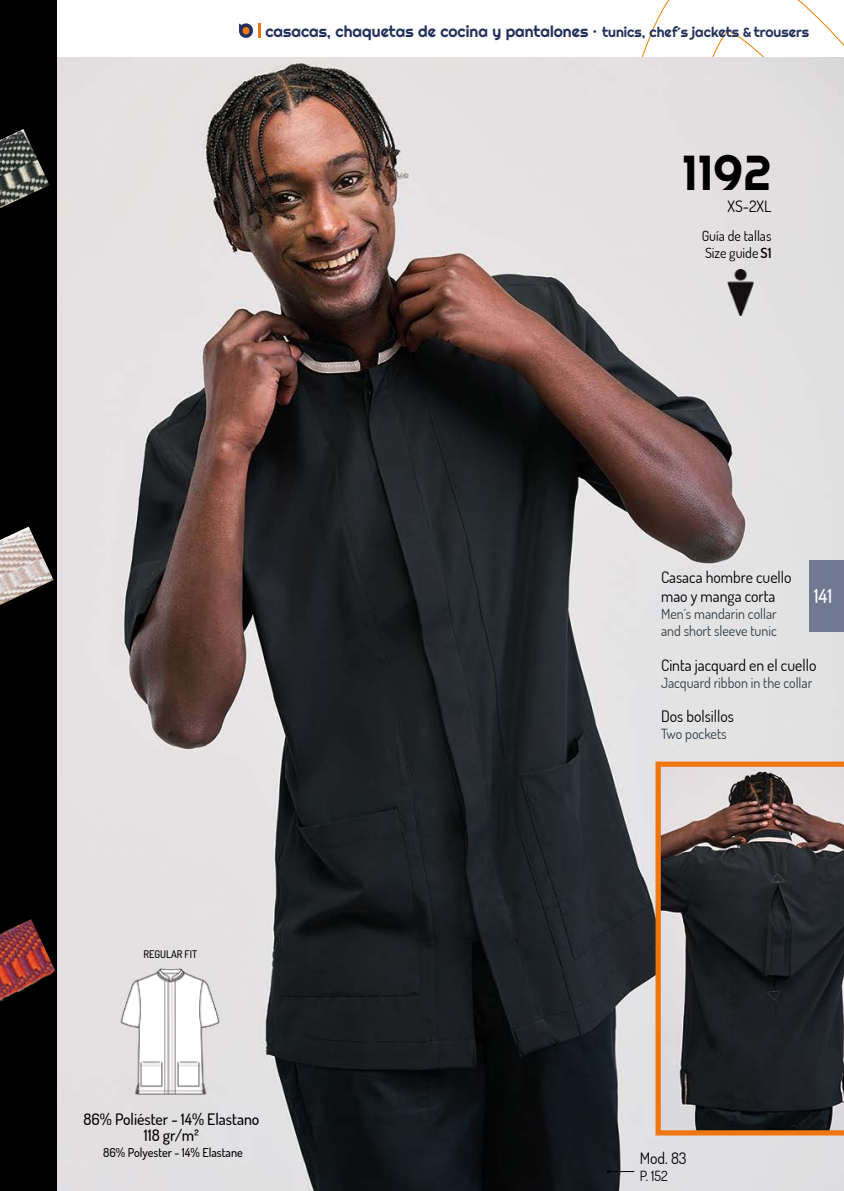
<style>
.page{position:relative;width:844px;height:1191px;background:#fff}
.page>*{position:absolute;margin:0;border:0;box-sizing:border-box;transform-origin:0 0}
.t1{font:49px "Righteous";color:#000}
.t2{font:500 19.25px "Dosis";color:#fff}
.t3{font:15.75px/18.9px "Dosis";color:#000}
.t4{font:15.75px "Righteous";color:#22315b}
.t5{font:500 15.75px/15.8px "Dosis";color:#000;text-align:center}
.t6{font:14px/16.8px "Dosis";color:#323e48}
.t7{font:14px/16.8px "Dosis";color:#000}
.t8{font:500 12.25px "Dosis";color:#000}
.t9{font:500 10.5px "Dosis";color:#000}
.s1{font-size:14px}
.s2{font-family:"Dosis";font-weight:800;font-size:12.25px}
.s3{font-weight:600}
</style>
<div class="page">
<img style="left:56px;top:57px;width:787px;height:1134px">
<svg style="left:655px;top:761px;width:188px;height:374px;background:#534b48"></svg>
<div style="left:0;top:0;width:56px;height:1191px;background:#000"></div>
<img style="left:0;top:129px;width:50px;height:79px">
<img style="left:0;top:526px;width:54px;height:79px">
<img style="left:0;top:919px;width:57px;height:83px">
<img style="left:725px;top:269px;width:29px;height:46px">
<img style="left:106px;top:968px;width:127px;height:126px">
<svg style="left:606px;top:1170px;width:28px;height:3px"></svg>
<div style="left:809px;top:560px;width:34px;height:71px;background:#717992"></div>
<svg style="left:239px;top:23px;width:21px;height:15px"></svg>
<p class="t4" style="left:265px;top:21px;width:545px">casacas, chaquetas de cocina y pantalones · <span class="s1">tunics, chef´s jackets</span> <span class="s2">&amp;</span> <span class="s1">trousers</span></p>
<h1 class="t1" style="left:682px;top:142px;width:91px">1192</h1>
<p class="t3" style="left:727px;top:196px;width:45px">XS-2XL</p>
<p class="t7" style="left:701px;top:227px;width:71px">Guía de tallas<br>Size guide <span class="s3">S1</span></p>
<p class="t9" style="left:143px;top:946px;width:55px">REGULAR FIT</p>
<p class="t3" style="left:661px;top:567px;width:132px">Casaca hombre cuello mao y manga corta</p>
<p class="t6" style="left:661px;top:604px;width:117px">Men´s mandarin collar and short sleeve tunic</p>
<p class="t3" style="left:661px;top:655px;width:157px">Cinta jacquard en el cuello</p>
<p class="t6" style="left:661px;top:674px;width:153px">Jacquard ribbon in the collar</p>
<p class="t3" style="left:661px;top:706px;width:74px">Dos bolsillos</p>
<p class="t6" style="left:661px;top:724px;width:67px">Two pockets</p>
<p class="t2" style="left:813px;top:582px;width:20px">141</p>
<p class="t5" style="left:83px;top:1111px;width:177px">86% Poliéster - 14% Elastano<br>118 gr/m²</p>
<p class="t8" style="left:103px;top:1144px;width:141px">86% Polyester - 14% Elastane</p>
<p class="t3" style="left:639px;top:1148px;width:48px">Mod. 83</p>
<p class="t7" style="left:639px;top:1166px;width:30px">P. 152</p>
</div>
